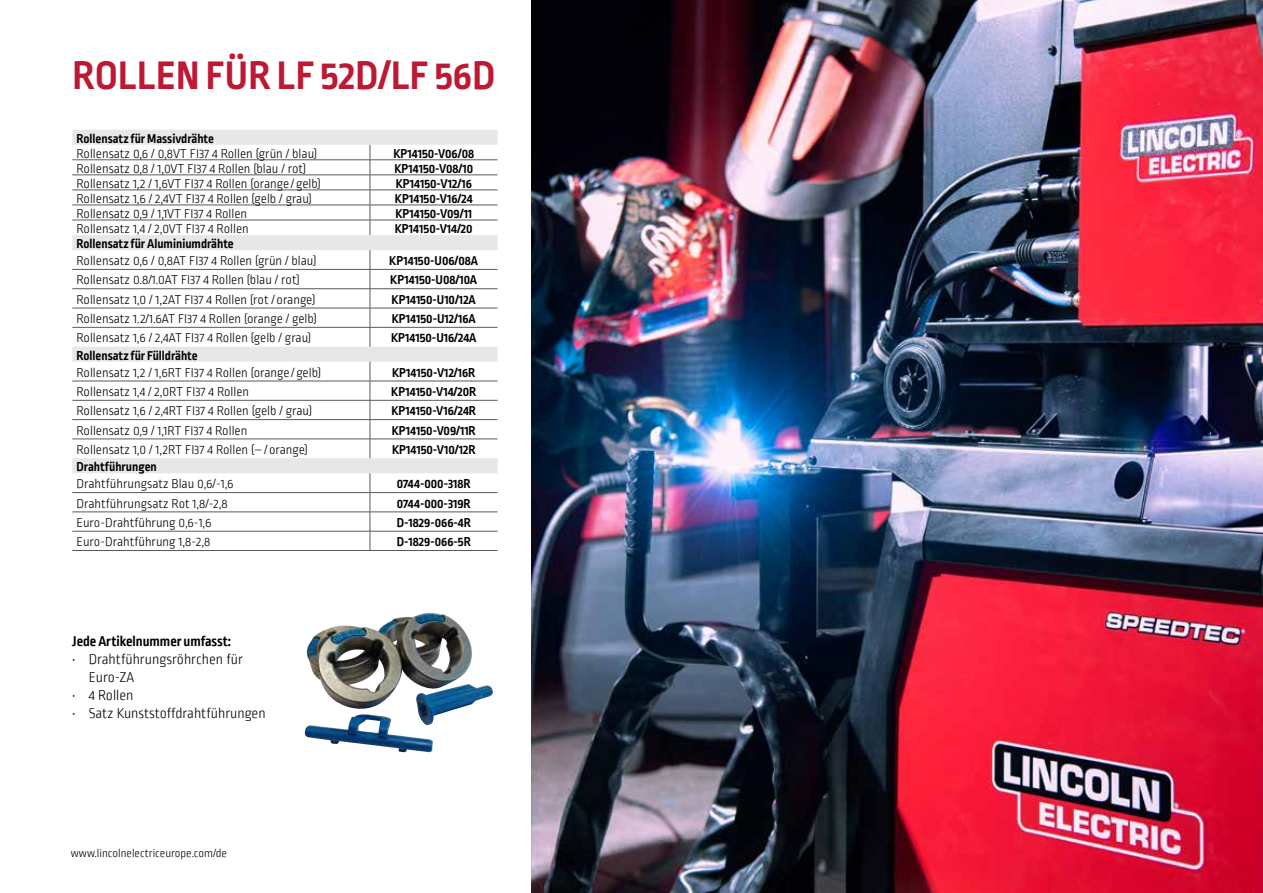
<style>
.page{position:relative;width:1263px;height:893px;background:#fff}
.page>*{position:absolute;margin:0;border:0;box-sizing:border-box;transform-origin:0 0}
.t1{font:700 42px "Ropa Sans Pro";letter-spacing:.01em;color:#bd1934}
.t2{font:300 15px/18px "Ropa Sans PTT";color:#000}
.t3{font:700 15px "Ropa Sans PTT";color:#000}
.t4{font:300 13.5px "Ropa Sans Pro";color:#000}
.t5{font:700 13.5px "Ropa Sans Pro";color:#000}
.t6{font:300 12px "Ropa Sans PTT";color:#000}
</style>
<div class="page">
<img style="left:531px;top:0;width:732px;height:893px">
<svg style="left:72px;top:130px;width:425px;height:343px"></svg>
<hr style="left:72px;top:492px;width:298px;height:1px;background:#58595b">
<hr style="left:370px;top:492px;width:127px;height:1px;background:#58595b">
<hr style="left:72px;top:512px;width:298px;height:1px;background:#58595b">
<hr style="left:370px;top:512px;width:127px;height:1px;background:#58595b">
<hr style="left:72px;top:531px;width:298px;height:1px;background:#58595b">
<hr style="left:370px;top:531px;width:127px;height:1px;background:#58595b">
<hr style="left:72px;top:550px;width:298px;height:1px;background:#58595b">
<hr style="left:370px;top:550px;width:127px;height:1px;background:#58595b">
<svg style="left:370px;top:145px;width:1px;height:90px"></svg>
<svg style="left:370px;top:250px;width:1px;height:97px"></svg>
<svg style="left:370px;top:362px;width:1px;height:96px"></svg>
<svg style="left:370px;top:473px;width:1px;height:77px"></svg>
<hr style="left:72px;top:269px;width:298px;height:1px;background:#58595b">
<hr style="left:370px;top:269px;width:127px;height:1px;background:#58595b">
<hr style="left:72px;top:288px;width:298px;height:1px;background:#58595b">
<hr style="left:370px;top:288px;width:127px;height:1px;background:#58595b">
<hr style="left:72px;top:308px;width:298px;height:1px;background:#58595b">
<hr style="left:370px;top:308px;width:127px;height:1px;background:#58595b">
<hr style="left:72px;top:327px;width:298px;height:1px;background:#58595b">
<hr style="left:370px;top:327px;width:127px;height:1px;background:#58595b">
<hr style="left:72px;top:381px;width:298px;height:1px;background:#58595b">
<hr style="left:370px;top:381px;width:127px;height:1px;background:#58595b">
<hr style="left:72px;top:400px;width:298px;height:1px;background:#58595b">
<hr style="left:370px;top:400px;width:127px;height:1px;background:#58595b">
<hr style="left:72px;top:419px;width:298px;height:1px;background:#58595b">
<hr style="left:370px;top:419px;width:127px;height:1px;background:#58595b">
<hr style="left:72px;top:439px;width:298px;height:1px;background:#58595b">
<hr style="left:370px;top:439px;width:127px;height:1px;background:#58595b">
<hr style="left:72px;top:160px;width:298px;height:1px;background:#58595b">
<hr style="left:370px;top:160px;width:127px;height:1px;background:#58595b">
<hr style="left:72px;top:175px;width:298px;height:1px;background:#58595b">
<hr style="left:370px;top:175px;width:127px;height:1px;background:#58595b">
<hr style="left:72px;top:190px;width:298px;height:1px;background:#58595b">
<hr style="left:370px;top:190px;width:127px;height:1px;background:#58595b">
<hr style="left:72px;top:205px;width:298px;height:1px;background:#58595b">
<hr style="left:370px;top:205px;width:127px;height:1px;background:#58595b">
<hr style="left:72px;top:220px;width:298px;height:1px;background:#58595b">
<hr style="left:370px;top:220px;width:127px;height:1px;background:#58595b">
<img style="left:305px;top:613px;width:188px;height:139px">
<h1 class="t1" style="left:72px;top:51px;width:424px">ROLLEN FÜR LF 52D/LF 56D</h1>
<p class="t5" style="left:77px;top:131px;width:139px">Rollensatz für Massivdrähte</p>
<p class="t4" style="left:77px;top:146px;width:242px">Rollensatz 0,6 / 0,8VT FI37 4 Rollen (grün / blau)</p>
<p class="t5" style="left:393px;top:146px;width:82px">KP14150-V06/08</p>
<p class="t4" style="left:77px;top:161px;width:231px">Rollensatz 0,8 / 1,0VT FI37 4 Rollen (blau / rot)</p>
<p class="t5" style="left:394px;top:161px;width:80px">KP14150-V08/10</p>
<p class="t4" style="left:77px;top:176px;width:246px">Rollensatz 1,2 / 1,6VT FI37 4 Rollen (orange / gelb)</p>
<p class="t5" style="left:396px;top:176px;width:78px">KP14150-V12/16</p>
<p class="t4" style="left:77px;top:191px;width:237px">Rollensatz 1,6 / 2,4VT FI37 4 Rollen (gelb / grau)</p>
<p class="t5" style="left:395px;top:191px;width:79px">KP14150-V16/24</p>
<p class="t4" style="left:77px;top:206px;width:172px">Rollensatz 0,9 / 1,1VT FI37 4 Rollen</p>
<p class="t5" style="left:395px;top:206px;width:78px">KP14150-V09/11</p>
<p class="t4" style="left:77px;top:221px;width:174px">Rollensatz 1,4 / 2,0VT FI37 4 Rollen</p>
<p class="t5" style="left:395px;top:221px;width:79px">KP14150-V14/20</p>
<p class="t5" style="left:77px;top:236px;width:159px">Rollensatz für Aluminiumdrähte</p>
<p class="t4" style="left:77px;top:254px;width:241px">Rollensatz 0,6 / 0,8AT FI37 4 Rollen (grün / blau)</p>
<p class="t5" style="left:389px;top:253px;width:90px">KP14150-U06/08A</p>
<p class="t4" style="left:77px;top:273px;width:225px">Rollensatz 0.8/1.0AT FI37 4 Rollen (blau / rot)</p>
<p class="t5" style="left:390px;top:272px;width:88px">KP14150-U08/10A</p>
<p class="t4" style="left:77px;top:292px;width:240px">Rollensatz 1,0 / 1,2AT FI37 4 Rollen (rot / orange)</p>
<p class="t5" style="left:392px;top:292px;width:86px">KP14150-U10/12A</p>
<p class="t4" style="left:77px;top:312px;width:242px">Rollensatz 1.2/1.6AT FI37 4 Rollen (orange / gelb)</p>
<p class="t5" style="left:392px;top:311px;width:86px">KP14150-U12/16A</p>
<p class="t4" style="left:77px;top:331px;width:236px">Rollensatz 1,6 / 2,4AT FI37 4 Rollen (gelb / grau)</p>
<p class="t5" style="left:391px;top:330px;width:87px">KP14150-U16/24A</p>
<p class="t5" style="left:77px;top:347px;width:123px">Rollensatz für Fülldrähte</p>
<p class="t4" style="left:77px;top:365px;width:246px">Rollensatz 1,2 / 1,6RT FI37 4 Rollen (orange / gelb)</p>
<p class="t5" style="left:392px;top:365px;width:85px">KP14150-V12/16R</p>
<p class="t4" style="left:77px;top:385px;width:174px">Rollensatz 1,4 / 2,0RT FI37 4 Rollen</p>
<p class="t5" style="left:391px;top:384px;width:86px">KP14150-V14/20R</p>
<p class="t4" style="left:77px;top:404px;width:237px">Rollensatz 1,6 / 2,4RT FI37 4 Rollen (gelb / grau)</p>
<p class="t5" style="left:391px;top:403px;width:86px">KP14150-V16/24R</p>
<p class="t4" style="left:77px;top:423px;width:172px">Rollensatz 0,9 / 1,1RT FI37 4 Rollen</p>
<p class="t5" style="left:392px;top:423px;width:85px">KP14150-V09/11R</p>
<p class="t4" style="left:77px;top:442px;width:233px">Rollensatz 1,0 / 1,2RT FI37 4 Rollen (–/ orange)</p>
<p class="t5" style="left:392px;top:442px;width:85px">KP14150-V10/12R</p>
<p class="t5" style="left:77px;top:459px;width:82px">Drahtführungen</p>
<p class="t4" style="left:77px;top:477px;width:159px">Drahtführungsatz Blau 0,6/-1,6</p>
<p class="t5" style="left:397px;top:476px;width:75px">0744-000-318R</p>
<p class="t4" style="left:77px;top:496px;width:153px">Drahtführungsatz Rot 1,8/-2,8</p>
<p class="t5" style="left:397px;top:496px;width:75px">0744-000-319R</p>
<p class="t4" style="left:77px;top:515px;width:136px">Euro-Drahtführung 0,6-1,6</p>
<p class="t5" style="left:397px;top:515px;width:76px">D-1829-066-4R</p>
<p class="t4" style="left:77px;top:535px;width:135px">Euro-Drahtführung 1,8-2,8</p>
<p class="t5" style="left:397px;top:534px;width:76px">D-1829-066-5R</p>
<p class="t3" style="left:72px;top:632px;width:160px">Jede Artikelnummer umfasst:</p>
<p class="t2" style="left:89px;top:651px;width:156px;text-indent:-16px">• Drahtführungsröhrchen für<br>Euro-ZA</p>
<p class="t2" style="left:72px;top:687px;width:63px">• 4 Rollen</p>
<p class="t2" style="left:72px;top:705px;width:195px">• Satz Kunststoffdrahtführungen</p>
<p class="t6" style="left:71px;top:847px;width:157px">www.lincolnelectriceurope.com/de</p>
</div>
